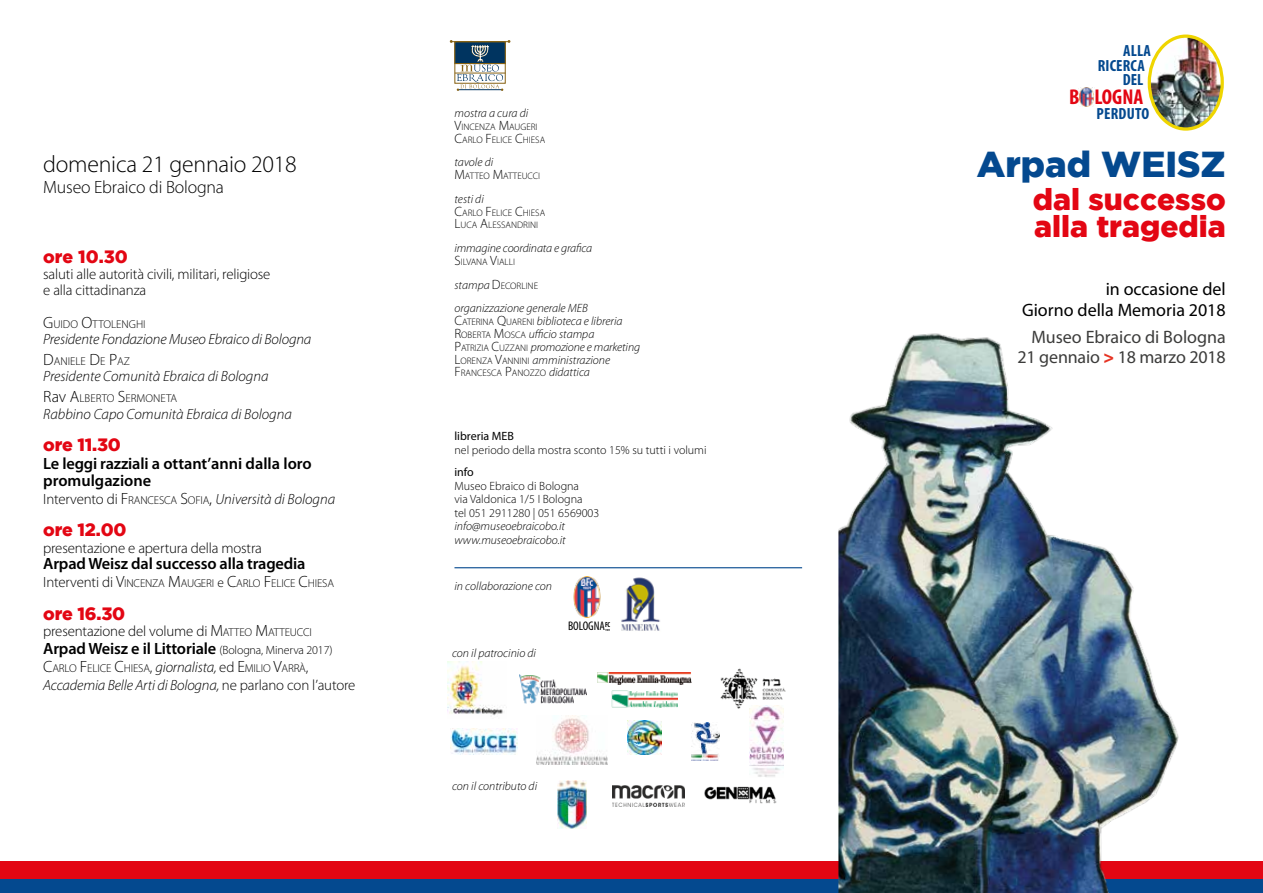
<style>
.page{position:relative;width:1263px;height:893px;background:#fff}
.page>*{position:absolute;margin:0;border:0;box-sizing:border-box;transform-origin:0 0}
.t1{font:900 36px "Gotham";color:#04498f}
.t2{font:900 30px/27px "Gotham";color:#e30613}
.t3{font:300 23.7px "Myriad Pro";letter-spacing:-.01em;color:#000}
.t4{font:700 condensed 21.45px "Myriad Pro";color:#e30613}
.t5{font:18px/19.5px "Myriad Pro";letter-spacing:-.005em;color:#3c3c3b;text-align:right}
.t6{font:18px/21px "Myriad Pro";color:#000;text-align:right}
.t7{font:900 17.85px "Gotham";letter-spacing:-.01em;color:#e30613}
.t8{font:300 17.85px "Myriad Pro";letter-spacing:-.01em;color:#000}
.t9{font:600 16.35px/16.5px "Myriad Pro";letter-spacing:-.01em;color:#000}
.t10{font:700 condensed 16.2px "Myriad Pro";letter-spacing:.01em;color:#04498f}
.t11{font:italic 300 14.85px "Myriad Pro";letter-spacing:-.005em;color:#000}
.t12{font:300 14.85px/16.4px "Myriad Pro";letter-spacing:-.01em;color:#000}
.t13{font:condensed 12.6px "Myriad Pro";color:#000}
.t14{font:italic 300 12px/12.9px "Myriad Pro";color:#000}
.t15{font:300 12px/13.5px "Myriad Pro";color:#000}
.t16{font:12px "Myriad Pro";color:#000}
.t17{font:300 11.4px "Myriad Pro";letter-spacing:-.015em;color:#000}
.t18{font:300 9.45px/12.9px "Myriad Pro";color:#000}
.t19{font:600 condensed 3.15px "Myriad Pro";color:#000}
.s1{font-size:16.35px}
.s2{font-style:normal}
.s3{font-style:normal;font-size:16.35px}
.s4{font-style:normal;font-size:11.4px}
.s5{font-size:14.85px}
.s6{font-size:13.35px}
.s7{font-size:11.4px}
.s8{font-weight:300;font-size:12px}
.s9{font-style:italic;font-size:14.85px}
.s10{font-size:13.5px}
.s11{font-style:italic;font-size:12px}
.s12{font-style:normal;font-size:13.5px}
.s13{font-style:normal;font-size:9.45px}
.s14{font-weight:900;color:#e63323}
</style>
<div class="page">
<hr style="left:454px;top:567px;width:348px;height:1px;background:#04498f">
<img style="left:1150px;top:36px;width:71px;height:93px">
<div style="left:1148px;top:35px;width:76px;height:96px;border:3px solid #efd500;border-radius:50%"></div>
<img style="left:1079px;top:87px;width:15px;height:19px">
<div style="left:0;top:877px;width:1263px;height:16px;background:#04498f"></div>
<div style="left:0;top:862px;width:1263px;height:17px;background:#e30613"></div>
<img style="left:838px;top:333px;width:371px;height:560px">
<svg style="left:450px;top:40px;width:60px;height:51px"></svg>
<img style="left:537px;top:716px;width:70px;height:49px">
<img style="left:448px;top:661px;width:55px;height:55px">
<img style="left:520px;top:675px;width:66px;height:29px">
<img style="left:720px;top:668px;width:65px;height:41px">
<img style="left:612px;top:691px;width:65px;height:17px">
<img style="left:598px;top:672px;width:93px;height:13px">
<img style="left:451px;top:728px;width:66px;height:26px">
<img style="left:691px;top:722px;width:28px;height:39px">
<img style="left:621px;top:577px;width:39px;height:54px">
<img style="left:627px;top:721px;width:34px;height:34px">
<img style="left:573px;top:577px;width:28px;height:40px">
<img style="left:558px;top:780px;width:28px;height:48px">
<img style="left:749px;top:705px;width:34px;height:72px">
<img style="left:612px;top:786px;width:72px;height:20px">
<img style="left:704px;top:786px;width:73px;height:18px">
<h3 class="t3" style="left:43px;top:150px;width:255px">domenica 21 gennaio 2018</h3>
<h3 class="t8" style="left:43px;top:176px;width:182px">Museo Ebraico di Bologna</h3>
<h3 class="t7" style="left:43px;top:246px;width:86px">ore 10.30</h3>
<p class="t12" style="left:43px;top:266px;width:229px">saluti alle autorità civili, militari, religiose e alla cittadinanza</p>
<p class="t17" style="left:43px;top:317px;width:104px"><span class="s1">G</span>UIDO <span class="s1">O</span>TTOLENGHI</p>
<p class="t11" style="left:43px;top:330px;width:270px">Presidente Fondazione Museo Ebraico di Bologna</p>
<p class="t17" style="left:43px;top:354px;width:88px"><span class="s1">D</span>ANIELE <span class="s1">D</span>E <span class="s1">P</span>AZ</p>
<p class="t11" style="left:43px;top:368px;width:227px">Presidente Comunità Ebraica di Bologna</p>
<p class="t17" style="left:43px;top:392px;width:136px"><span class="s1">Rav</span> <span class="s1">A</span>LBERTO <span class="s1">S</span>ERMONETA</p>
<p class="t11" style="left:43px;top:405px;width:250px">Rabbino Capo Comunità Ebraica di Bologna</p>
<h3 class="t7" style="left:43px;top:435px;width:79px">ore 11.30</h3>
<h3 class="t9" style="left:43px;top:455px;width:270px">Le leggi razziali a ottant’anni dalla loro promulgazione</h3>
<p class="t11" style="left:43px;top:490px;width:293px"><span class="s2">Intervento di</span> <span class="s3">F</span><span class="s4">RANCESCA</span> <span class="s3">S</span><span class="s4">OFIA</span><span class="s3">,</span> Università di Bologna</p>
<h3 class="t7" style="left:43px;top:520px;width:85px">ore 12.00</h3>
<p class="t12" style="left:43px;top:539px;width:220px">presentazione e apertura della mostra</p>
<h3 class="t9" style="left:43px;top:555px;width:264px">Arpad Weisz dal successo alla tragedia</h3>
<p class="t17" style="left:43px;top:576px;width:292px"><span class="s5">Interventi di</span> <span class="s1">V</span>INCENZA <span class="s1">M</span>AUGERI <span class="s6">e</span> <span class="s1">C</span>ARLO <span class="s1">F</span>ELICE <span class="s1">C</span>HIESA</p>
<h3 class="t7" style="left:43px;top:603px;width:84px">ore 16.30</h3>
<p class="t12" style="left:43px;top:623px;width:270px">presentazione del volume di <span class="s1">M</span><span class="s7">ATTEO</span> <span class="s1">M</span><span class="s7">ATTEUCCI</span></p>
<h3 class="t9" style="left:43px;top:640px;width:291px">Arpad Weisz e il Littoriale <span class="s8">(Bologna, Minerva 2017)</span></h3>
<p class="t17" style="left:43px;top:661px;width:267px"><span class="s1">C</span>ARLO <span class="s1">F</span>ELICE <span class="s1">C</span>HIESA<span class="s5">,</span> <span class="s9">giornalista,</span> <span class="s5">ed</span> <span class="s1">E</span>MILIO <span class="s1">V</span>ARRÀ<span class="s5">,</span></p>
<p class="t11" style="left:43px;top:676px;width:314px">Accademia Belle Arti di Bologna, <span class="s2">ne parlano con l’autore</span></p>
<p class="t14" style="left:454px;top:106px;width:75px">mostra a cura di</p>
<p class="t18" style="left:454px;top:120px;width:92px"><span class="s10">V</span>INCENZA <span class="s10">M</span>AUGERI<br><span class="s10">C</span>ARLO <span class="s10">F</span>ELICE <span class="s10">C</span>HIESA</p>
<p class="t14" style="left:454px;top:156px;width:40px">tavole di</p>
<p class="t18" style="left:454px;top:169px;width:87px"><span class="s10">M</span>ATTEO <span class="s10">M</span>ATTEUCCI</p>
<p class="t14" style="left:454px;top:192px;width:31px">testi di</p>
<p class="t18" style="left:454px;top:206px;width:92px"><span class="s10">C</span>ARLO <span class="s10">F</span>ELICE <span class="s10">C</span>HIESA<br><span class="s10">L</span>UCA <span class="s10">A</span>LESSANDRINI</p>
<p class="t14" style="left:454px;top:241px;width:139px">immagine coordinata e grafica</p>
<p class="t18" style="left:454px;top:255px;width:62px"><span class="s10">S</span>ILVANA <span class="s10">V</span>IALLI</p>
<p class="t18" style="left:454px;top:279px;width:85px"><span class="s11">stampa</span> <span class="s10">D</span> ECORLINE</p>
<p class="t14" style="left:454px;top:302px;width:187px">organizzazione generale MEB<br><span class="s12">C</span><span class="s13">ATERINA</span> <span class="s12">Q</span><span class="s13">UARENI</span> biblioteca e libreria <span class="s12">R</span><span class="s13">OBERTA</span> <span class="s12">M</span><span class="s13">OSCA</span> ufficio stampa<br><span class="s12">P</span><span class="s13">ATRIZIA</span> <span class="s12">C</span><span class="s13">UZZANI</span> promozione e marketing <span class="s12">L</span><span class="s13">ORENZA</span> <span class="s12">V</span><span class="s13">ANNINI</span> amministrazione</p>
<p class="t18" style="left:454px;top:367px;width:137px"><span class="s10">F</span>RANCESCA <span class="s10">P</span>ANOZZO <span class="s11">didattica</span></p>
<p class="t16" style="left:454px;top:429px;width:61px">libreria MEB</p>
<p class="t15" style="left:454px;top:443px;width:254px">nel periodo della mostra sconto 15% su tutti i volumi</p>
<p class="t16" style="left:454px;top:465px;width:21px">info</p>
<p class="t15" style="left:454px;top:479px;width:146px">Museo Ebraico di Bologna<br>via Valdonica 1/5 I Bologna<br>tel 051 2911280 | 051 6569003</p>
<p class="t14" style="left:454px;top:520px;width:113px;line-height:13.5px">info@museoebraicobo.it www.museoebraicobo.it</p>
<p class="t14" style="left:454px;top:579px;width:99px">in collaborazione con</p>
<p class="t14" style="left:452px;top:647px;width:86px">con il patrocinio di</p>
<p class="t13" style="left:568px;top:618px;width:44px">BOLOGNA<sup>FC</sup></p>
<p class="t19" style="left:605px;top:628px;width:7px">1909</p>
<p class="t14" style="left:452px;top:779px;width:87px">con il contributo di</p>
<h3 class="t10" style="left:1123px;top:41px;width:29px">ALLA</h3>
<h3 class="t10" style="left:1098px;top:55px;width:49px">RICERCA</h3>
<h3 class="t10" style="left:1123px;top:70px;width:22px">DEL</h3>
<h3 class="t4" style="left:1069px;top:84px;width:76px">B LOGNA</h3>
<h3 class="t10" style="left:1096px;top:103px;width:54px">PERDUTO</h3>
<h1 class="t1" style="left:977px;top:144px;width:250px">Arpad WEISZ</h1>
<h2 class="t2" style="left:1033px;top:185px;width:194px">dal successo alla tragedia</h2>
<h3 class="t6" style="left:1022px;top:278px;width:205px">in occasione del<br>Giorno della Memoria 2018</h3>
<h3 class="t5" style="left:1017px;top:327px;width:210px">Museo Ebraico di Bologna<br>21 gennaio <span class="s14">&gt;</span> 18 marzo 2018</h3>
</div>
